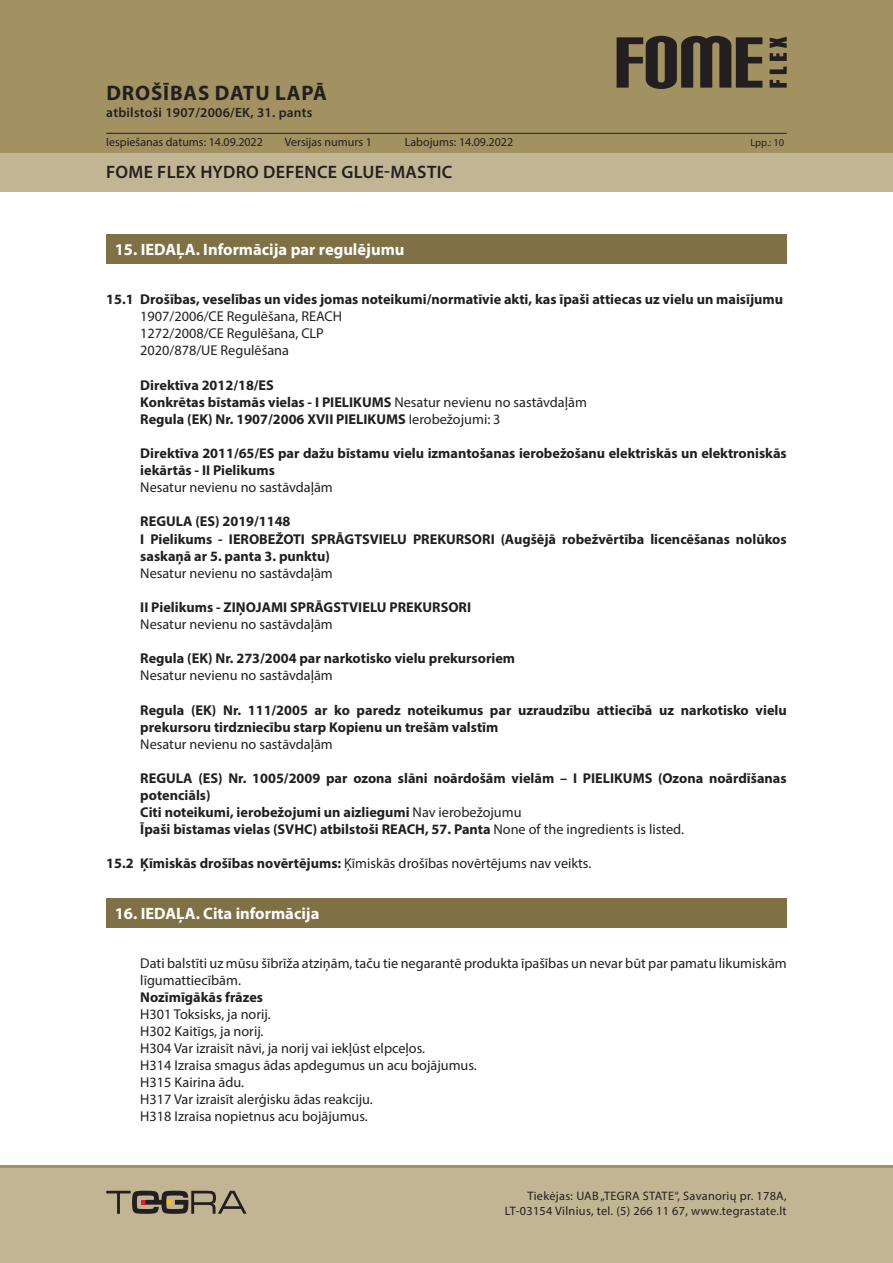
<style>
.page{position:relative;width:893px;height:1263px;background:#fff}
.page>*{position:absolute;margin:0;border:0;box-sizing:border-box;transform-origin:0 0}
.t1{font:700 21px "Myriad Pro";letter-spacing:.04em;color:#231f20}
.t2{font:600 18px "Myriad Pro";letter-spacing:.02em;color:#231f20}
.Skyrius_baltas{font:700 16.5px "Myriad Pro";color:#fff}
.Tekstas_paprastas_Bo{font:700 14.25px/17.1px "Myriad Pro";color:#231f20}
.Tekstas_paprastas{font:14.25px/17.1px "Myriad Pro";color:#231f20}
.t3{font:600 13.5px "Myriad Pro";letter-spacing:.02em;color:#231f20}
.t4{font:12.3px/14.7px "Myriad Pro";letter-spacing:.025em;color:#231f20;text-align:right}
.t5{font:12px "Myriad Pro";color:#231f20}
.t6{font:10.5px "Myriad Pro";color:#231f20}
.s1{font-weight:400}
.s2{font-weight:700}
</style>
<div class="page">
<div style="left:0;top:0;width:893px;height:191px;background:#a29161"></div>
<div style="left:0;top:153px;width:893px;height:38px;background:#c2b594"></div>
<div style="left:0;top:1165px;width:893px;height:98px;background:#c2b594"></div>
<hr style="left:0;top:1165px;width:893px;height:2px;background:#a29161">
<svg style="left:770px;top:80px;width:17px;height:8px"></svg>
<svg style="left:770px;top:67px;width:17px;height:7px"></svg>
<svg style="left:770px;top:37px;width:17px;height:24px"></svg>
<svg style="left:617px;top:36px;width:145px;height:53px"></svg>
<svg style="left:106px;top:1191px;width:141px;height:23px"></svg>
<hr style="left:106px;top:133px;width:681px;height:1px;background:#231f20">
<div style="left:106px;top:234px;width:681px;height:30px;background:#7f7045"></div>
<div style="left:106px;top:898px;width:681px;height:30px;background:#7f7045"></div>
<h1 class="t1" style="left:107px;top:80px;width:222px">DROŠĪBAS DATU LAPĀ</h1>
<p class="t3" style="left:106px;top:104px;width:208px">atbilstoši 1907/2006/EK, 31. pants</p>
<p class="t5" style="left:106px;top:134px;width:158px">Iespiešanas datums: 14.09.2022</p>
<p class="t5" style="left:285px;top:134px;width:89px">Versijas numurs 1</p>
<p class="t5" style="left:405px;top:134px;width:110px">Labojums: 14.09.2022</p>
<p class="t6" style="left:750px;top:136px;width:35px">Lpp.: 10</p>
<p class="t2" style="left:106px;top:160px;width:348px">FOME FLEX HYDRO DEFENCE GLUE-MASTIC</p>
<p class="Skyrius_baltas" style="left:115px;top:239px;width:291px">15. IEDAĻA. Informācija par regulējumu</p>
<p class="Tekstas_paprastas_Bo" style="left:106px;top:290px;width:678px">15.1 Drošības, veselības un vides jomas noteikumi/normatīvie akti, kas īpaši attiecas uz vielu un maisījumu</p>
<p class="Tekstas_paprastas" style="left:140px;top:308px;width:203px">1907/2006/CE Regulēšana, REACH</p>
<p class="Tekstas_paprastas" style="left:140px;top:325px;width:185px">1272/2008/CE Regulēšana, CLP</p>
<p class="Tekstas_paprastas" style="left:140px;top:342px;width:150px">2020/878/UE Regulēšana</p>
<p class="Tekstas_paprastas_Bo" style="left:140px;top:376px;width:135px">Direktīva 2012/18/ES</p>
<p class="Tekstas_paprastas_Bo" style="left:140px;top:393px;width:448px">Konkrētas bīstamās vielas - I PIELIKUMS <span class="s1">Nesatur nevienu no sastāvdaļām</span></p>
<p class="Tekstas_paprastas_Bo" style="left:140px;top:410px;width:362px">Regula (EK) Nr. 1907/2006 XVII PIELIKUMS <span class="s1">Ierobežojumi: 3</span></p>
<p class="Tekstas_paprastas_Bo" style="left:140px;top:444px;width:648px">Direktīva 2011/65/ES par dažu bīstamu vielu izmantošanas ierobežošanu elektriskās un elektroniskās iekārtās - II Pielikums</p>
<p class="Tekstas_paprastas" style="left:140px;top:479px;width:194px">Nesatur nevienu no sastāvdaļām</p>
<p class="Tekstas_paprastas_Bo" style="left:140px;top:513px;width:152px">REGULA (ES) 2019/1148</p>
<p class="Tekstas_paprastas_Bo" style="left:140px;top:530px;width:648px">I Pielikums - IEROBEŽOTI SPRĀGTSVIELU PREKURSORI (Augšējā robežvērtība licencēšanas nolūkos saskaņā ar 5. panta 3. punktu)</p>
<p class="Tekstas_paprastas" style="left:140px;top:564px;width:194px">Nesatur nevienu no sastāvdaļām</p>
<p class="Tekstas_paprastas_Bo" style="left:140px;top:598px;width:332px">II Pielikums - ZIŅOJAMI SPRĀGSTVIELU PREKURSORI</p>
<p class="Tekstas_paprastas" style="left:140px;top:615px;width:194px">Nesatur nevienu no sastāvdaļām</p>
<p class="Tekstas_paprastas_Bo" style="left:140px;top:649px;width:376px">Regula (EK) Nr. 273/2004 par narkotisko vielu prekursoriem</p>
<p class="Tekstas_paprastas" style="left:140px;top:667px;width:194px">Nesatur nevienu no sastāvdaļām</p>
<p class="Tekstas_paprastas_Bo" style="left:140px;top:701px;width:648px">Regula (EK) Nr. 111/2005 ar ko paredz noteikumus par uzraudzību attiecībā uz narkotisko vielu prekursoru tirdzniecību starp Kopienu un trešām valstīm</p>
<p class="Tekstas_paprastas" style="left:140px;top:735px;width:194px">Nesatur nevienu no sastāvdaļām</p>
<p class="Tekstas_paprastas_Bo" style="left:140px;top:769px;width:648px">REGULA (ES) Nr. 1005/2009 par ozona slāni noārdošām vielām – I PIELIKUMS (Ozona noārdīšanas potenciāls)</p>
<p class="Tekstas_paprastas_Bo" style="left:140px;top:803px;width:383px">Citi noteikumi, ierobežojumi un aizliegumi <span class="s1">Nav ierobežojumu</span></p>
<p class="Tekstas_paprastas_Bo" style="left:140px;top:820px;width:545px">Īpaši bīstamas vielas (SVHC) atbilstoši REACH, 57. Panta <span class="s1">None of the ingredients is listed.</span></p>
<p class="Tekstas_paprastas" style="left:106px;top:855px;width:486px"><span class="s2">15.2 Ķīmiskās drošības novērtējums:</span> Ķīmiskās drošības novērtējums nav veikts.</p>
<p class="Skyrius_baltas" style="left:115px;top:903px;width:206px">16. IEDAĻA. Cita informācija</p>
<p class="Tekstas_paprastas" style="left:140px;top:954px;width:648px">Dati balstīti uz mūsu šībrīža atziņām, taču tie negarantē produkta īpašības un nevar būt par pamatu likumiskām līgumattiecībām.</p>
<p class="Tekstas_paprastas_Bo" style="left:140px;top:988px;width:124px">Nozīmīgākās frāzes</p>
<p class="Tekstas_paprastas" style="left:140px;top:1005px;width:132px">H301 Toksisks, ja norij.</p>
<p class="Tekstas_paprastas" style="left:140px;top:1022px;width:125px">H302 Kaitīgs, ja norij.</p>
<p class="Tekstas_paprastas" style="left:140px;top:1039px;width:286px">H304 Var izraisīt nāvi, ja norij vai iekļūst elpceļos.</p>
<p class="Tekstas_paprastas" style="left:140px;top:1056px;width:338px">H314 Izraisa smagus ādas apdegumus un acu bojājumus.</p>
<p class="Tekstas_paprastas" style="left:140px;top:1074px;width:105px">H315 Kairina ādu.</p>
<p class="Tekstas_paprastas" style="left:140px;top:1091px;width:234px">H317 Var izraisīt alerģisku ādas reakciju.</p>
<p class="Tekstas_paprastas" style="left:140px;top:1108px;width:229px">H318 Izraisa nopietnus acu bojājumus.</p>
<p class="t4" style="left:505px;top:1188px;width:283px">Tiekėjas: UAB „TEGRA STATE“, Savanorių pr. 178A,<br>LT-03154 Vilnius, tel. (5) 266 11 67, www.tegrastate.lt</p>
</div>
